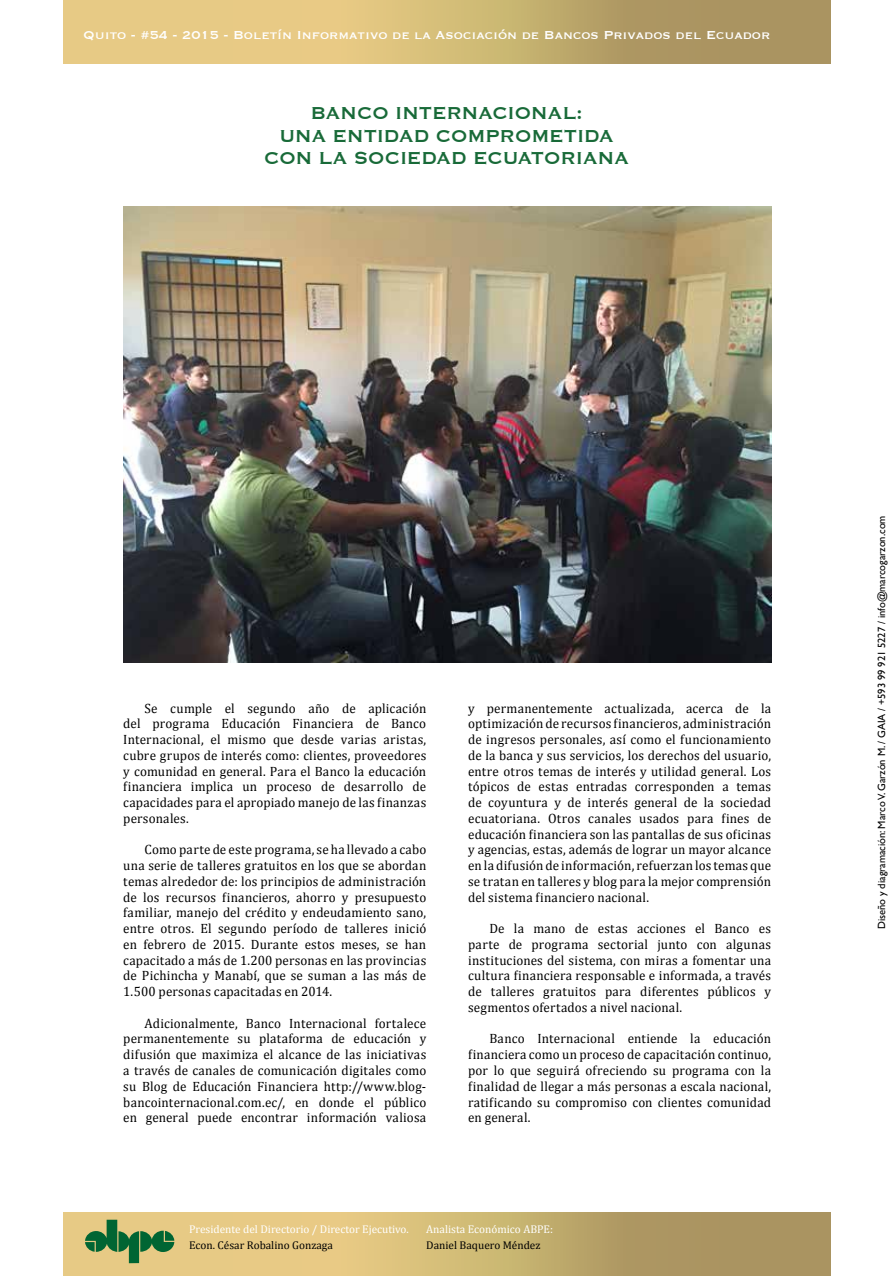
<style>
.page{position:relative;width:893px;height:1276px;background:#fff}
.page>*{position:absolute;margin:0;border:0;box-sizing:border-box;transform-origin:0 0}
.t1{font:22.5px/22.5px "Copperplate";letter-spacing:-.015em;color:#186a38;text-align:center}
.t2{font:15px "Copperplate";color:#fff}
.t3{font:13.5px/15.8px "Cambria";letter-spacing:.01em;color:#000;text-align:justify}
.t4{font:11.25px "Cambria";color:#fff}
.t5{font:11.25px "Cambria";color:#000}
.t6{font:10.5px "Gill Sans";color:#000}
</style>
<div class="page">
<svg style="left:64px;top:1px;width:766px;height:63px;background:#cdb475"></svg>
<svg style="left:64px;top:1212px;width:766px;height:64px;background:#cbb273"></svg>
<svg style="left:85px;top:1219px;width:89px;height:44px;background:#849f62"></svg>
<img style="left:123px;top:207px;width:648px;height:455px">
<p class="t2" style="left:83px;top:28px;width:689px">Quito - #54 - 2015 - Boletín Informativo de la Asociación de Bancos Privados del Ecuador</p>
<h1 class="t1" style="left:264px;top:102px;width:367px">BANCO INTERNACIONAL:<br>UNA ENTIDAD COMPROMETIDA<br>CON LA SOCIEDAD ECUATORIANA</h1>
<p class="t3" style="left:123px;top:700px;width:304px;text-indent:21px">Se cumple el segundo año de aplicación del programa Educación Financiera de Banco Internacional, el mismo que desde varias aristas, cubre grupos de interés como: clientes, proveedores y comunidad en general. Para el Banco la educación financiera implica un proceso de desarrollo de capacidades para el apropiado manejo de las finanzas personales.</p>
<p class="t3" style="left:123px;top:841px;width:304px;text-indent:21px">Como parte de este programa, se ha llevado a cabo una serie de talleres gratuitos en los que se abordan temas alrededor de: los principios de administración de los recursos financieros, ahorro y presupuesto familiar, manejo del crédito y endeudamiento sano, entre otros. El segundo período de talleres inició en febrero de 2015. Durante estos meses, se han capacitado a más de 1.200 personas en las provincias de Pichincha y Manabí, que se suman a las más de 1.500 personas capacitadas en 2014.</p>
<p class="t3" style="left:123px;top:1015px;width:304px;text-indent:21px">Adicionalmente, Banco Internacional fortalece permanentemente su plataforma de educación y difusión que maximiza el alcance de las iniciativas a través de canales de comunicación digitales como su Blog de Educación Financiera http://www.blog&shy;bancointernacional.com.ec/, en donde el público en general puede encontrar información valiosa</p>
<p class="t3" style="left:468px;top:700px;width:305px">y permanentemente actualizada, acerca de la optimización de recursos financieros, administración de ingresos personales, así como el funcionamiento de la banca y sus servicios, los derechos del usuario, entre otros temas de interés y utilidad general. Los tópicos de estas entradas corresponden a temas de coyuntura y de interés general de la sociedad ecuatoriana. Otros canales usados para fines de educación financiera son las pantallas de sus oficinas y agencias, estas, además de lograr un mayor alcance en la difusión de información, refuerzan los temas que se tratan en talleres y blog para la mejor comprensión del sistema financiero nacional.</p>
<p class="t3" style="left:468px;top:920px;width:304px;text-indent:21px">De la mano de estas acciones el Banco es parte de programa sectorial junto con algunas instituciones del sistema, con miras a fomentar una cultura financiera responsable e informada, a través de talleres gratuitos para diferentes públicos y segmentos ofertados a nivel nacional.</p>
<p class="t3" style="left:468px;top:1030px;width:304px;text-indent:21px">Banco Internacional entiende la educación financiera como un proceso de capacitación continuo, por lo que seguirá ofreciendo su programa con la finalidad de llegar a más personas a escala nacional, ratificando su compromiso con clientes comunidad en general.</p>
<p class="t4" style="left:189px;top:1222px;width:221px">Presidente del Directorio / Director Ejecutivo.</p>
<p class="t4" style="left:426px;top:1222px;width:128px">Analista Económico ABPE:</p>
<p class="t5" style="left:189px;top:1238px;width:145px">Econ. César Robalino Gonzaga</p>
<p class="t5" style="left:426px;top:1238px;width:116px">Daniel Baquero Méndez</p>
<p class="t6" style="left:875px;top:929px;width:415px;rotate:-90deg">Diseño y diagramación: Marco V. Garzón M. / GAIA / +593 99 921 5227 / info@marcogarzon.com</p>
</div>
